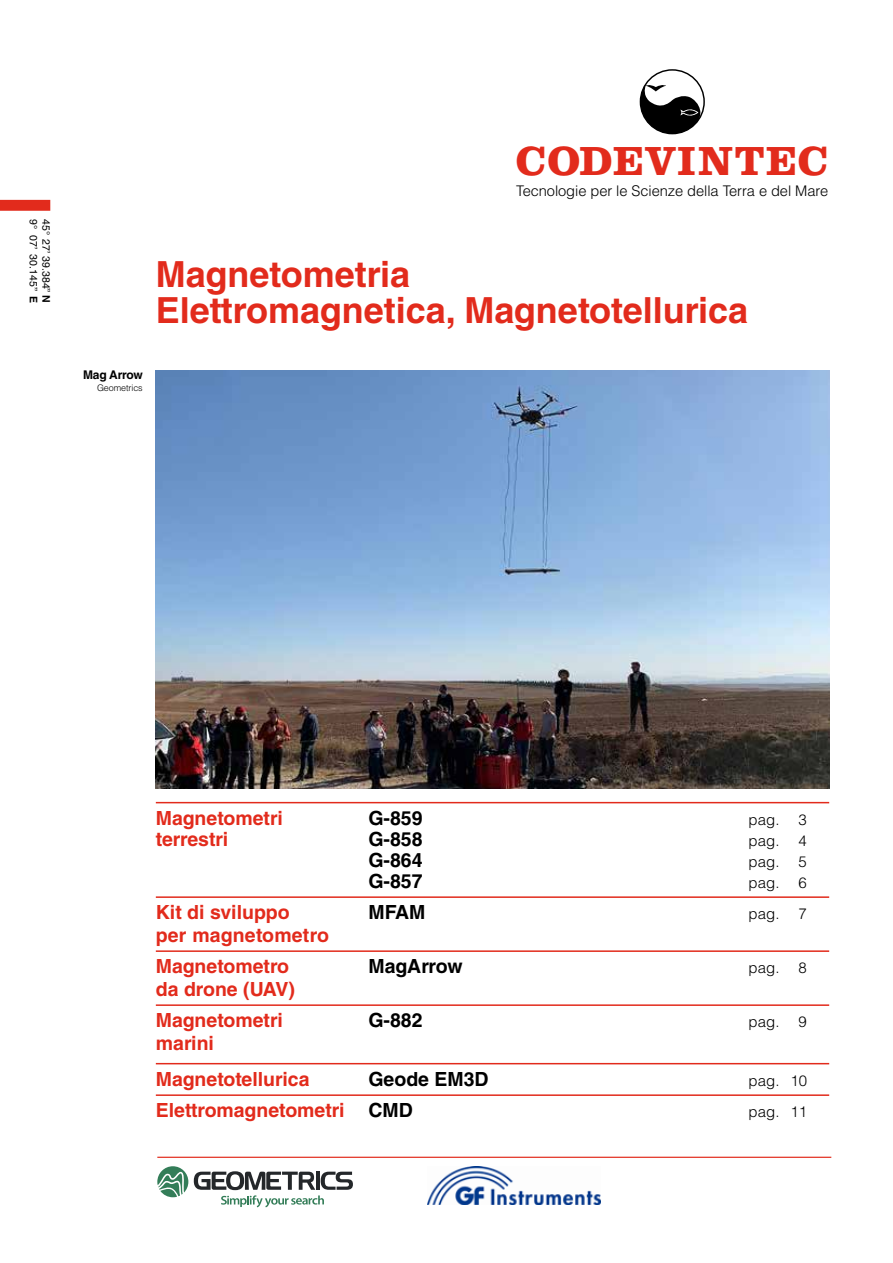
<style>
.page{position:relative;width:893px;height:1263px;background:#fff}
.page>*{position:absolute;margin:0;border:0;box-sizing:border-box;transform-origin:0 0}
.t1{font:700 42.15px "Clarendon LT Std";letter-spacing:.03em;color:#e22b1c}
.t2{font:700 36px/36px "Helvetica LT Std";color:#e22b1c}
.t3{font:700 19.5px/31.5px "Helvetica LT Std";color:#e22b1c}
.t4{font:700 19.5px "Helvetica LT Std";color:#000}
.t5{font:300 15px "Helvetica LT Std";letter-spacing:.01em;color:#000}
.t6{font:300 14.7px "Helvetica LT Std";letter-spacing:-.005em;color:#000}
.t7{font:700 12px "Helvetica LT Std";letter-spacing:-.025em;color:#000}
.t8{font:10.5px/12.8px "Helvetica LT Std";letter-spacing:.01em;color:#000}
.t9{font:300 9px "Helvetica LT Std";letter-spacing:-.01em;color:#000}
.s1{font-weight:700}
.s2{color:#000}
</style>
<div class="page">
<hr style="left:156px;top:802px;width:673px;height:1px;background:#e22b1c">
<hr style="left:156px;top:896px;width:673px;height:2px;background:#e22b1c">
<hr style="left:156px;top:950px;width:673px;height:2px;background:#e22b1c">
<hr style="left:156px;top:1004px;width:673px;height:2px;background:#e22b1c">
<hr style="left:156px;top:1063px;width:673px;height:1px;background:#e22b1c">
<hr style="left:156px;top:1094px;width:673px;height:2px;background:#e22b1c">
<img style="left:156px;top:370px;width:673px;height:419px">
<hr style="left:157px;top:1157px;width:674px;height:1px;background:#e22b1c">
<div style="left:0;top:200px;width:50px;height:11px;background:#e22b1c"></div>
<svg style="left:157px;top:1166px;width:31px;height:31px"></svg>
<svg style="left:194px;top:1171px;width:159px;height:36px"></svg>
<svg style="left:640px;top:70px;width:64px;height:64px"></svg>
<div style="left:640px;top:69px;width:65px;height:65px;border:1px solid #000;border-radius:50%"></div>
<img style="left:427px;top:1166px;width:173px;height:38px">
<p class="t8" style="left:53px;top:219px;width:85px;rotate:90deg">45° 27’ 39.384’’ <span class="s1">N<br></span>9° 07’ 30.145’’ <span class="s1">E</span></p>
<h1 class="t1" style="left:516px;top:136px;width:314px">CODEVINTEC</h1>
<p class="t6" style="left:516px;top:181px;width:313px">Tecnologie per le Scienze della Terra e del Mare</p>
<h2 class="t2" style="left:156px;top:256px;width:594px">Magnetometria<br>Elettromagnetica, Magnetotellurica</h2>
<p class="t7" style="left:83px;top:367px;width:61px">Mag Arrow</p>
<p class="t9" style="left:97px;top:382px;width:47px">Geometrics</p>
<p class="t3" style="left:156px;top:802px;width:128px">Magnetometri</p>
<p class="t4" style="left:368px;top:806px;width:56px">G-859</p>
<p class="t5" style="left:748px;top:810px;width:33px">pag.</p>
<p class="t5" style="left:798px;top:810px;width:10px">3</p>
<p class="t3" style="left:156px;top:823px;width:74px">terrestri</p>
<p class="t4" style="left:368px;top:827px;width:56px">G-858</p>
<p class="t5" style="left:748px;top:831px;width:33px">pag.</p>
<p class="t5" style="left:798px;top:831px;width:10px">4</p>
<p class="t4" style="left:368px;top:848px;width:56px">G-864</p>
<p class="t5" style="left:748px;top:852px;width:33px">pag.</p>
<p class="t5" style="left:798px;top:852px;width:10px">5</p>
<p class="t4" style="left:368px;top:869px;width:56px">G-857</p>
<p class="t5" style="left:748px;top:873px;width:33px">pag.</p>
<p class="t5" style="left:798px;top:873px;width:10px">6</p>
<p class="t3" style="left:156px;top:896px;width:135px">Kit di sviluppo</p>
<p class="t4" style="left:368px;top:900px;width:58px">MFAM</p>
<p class="t5" style="left:748px;top:904px;width:33px">pag.</p>
<p class="t5" style="left:798px;top:904px;width:10px">7</p>
<p class="t3" style="left:156px;top:919px;width:175px">per magnetometro<br>Magnetometro</p>
<p class="t4" style="left:368px;top:954px;width:96px">MagArrow</p>
<p class="t5" style="left:748px;top:958px;width:33px">pag.</p>
<p class="t5" style="left:798px;top:958px;width:10px">8</p>
<p class="t3" style="left:156px;top:973px;width:140px">da drone (UAV)<br>Magnetometri</p>
<p class="t4" style="left:368px;top:1008px;width:56px">G-882</p>
<p class="t5" style="left:748px;top:1012px;width:33px">pag.</p>
<p class="t5" style="left:798px;top:1012px;width:10px">9</p>
<p class="t3" style="left:156px;top:1024px;width:155px;line-height:36px">marini<br>Magnetotellurica</p>
<p class="t4" style="left:368px;top:1067px;width:122px">Geode EM3D</p>
<p class="t5" style="left:748px;top:1071px;width:60px">pag. 10</p>
<p class="t3" style="left:156px;top:1094px;width:258px">Elettromagnetometri <span class="s2">CMD</span></p>
<p class="t5" style="left:748px;top:1102px;width:60px">pag. 11</p>
</div>
